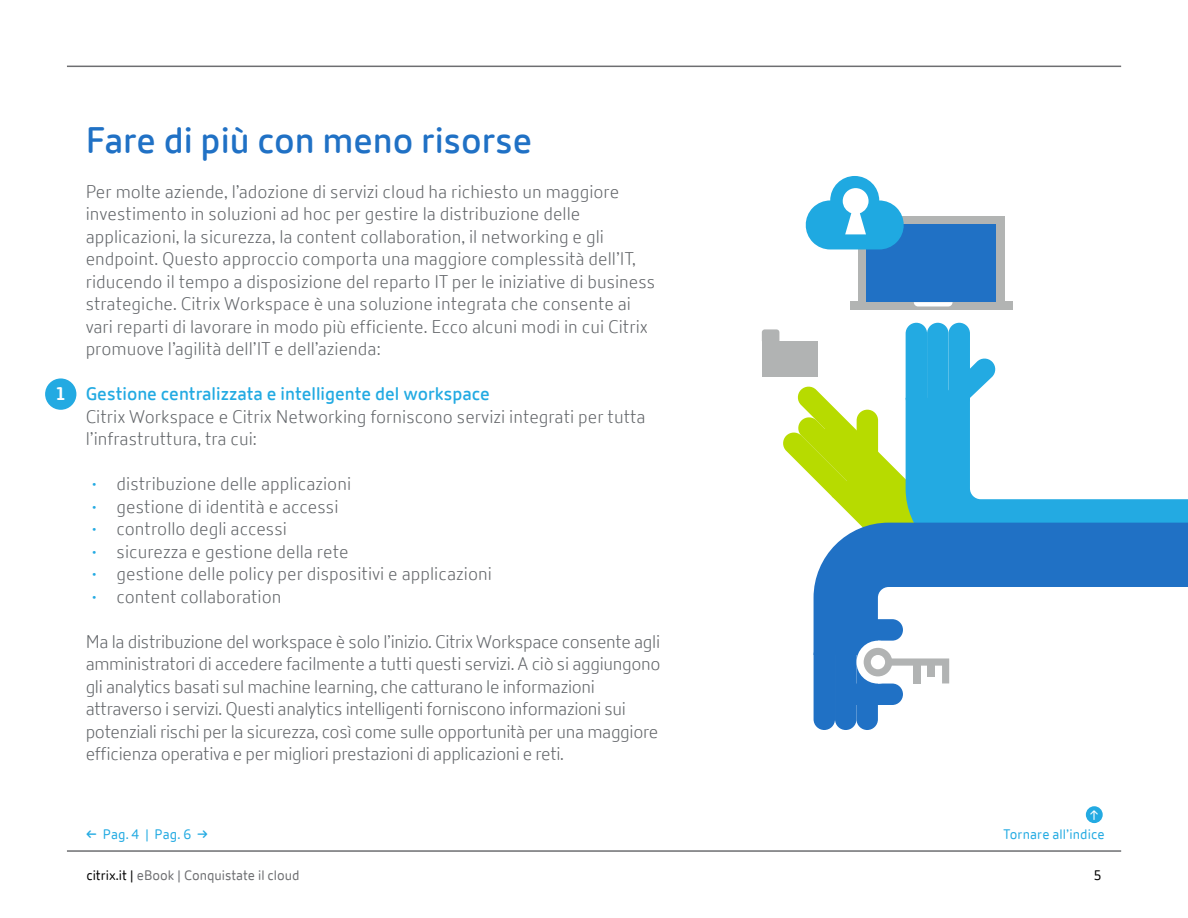
<style>
.page{position:relative;width:1188px;height:918px;background:#fff}
.page>*{position:absolute;margin:0;border:0;box-sizing:border-box;transform-origin:0 0}
.t1{font:600 36px "Citrix New Sans";color:#2071c5}
.t2{font:300 18px/22.5px "Citrix New Sans";color:#63666a}
.t3{font:300 18px/22.5px "Citrix New Sans";letter-spacing:-.02em;color:#63666a}
.t4{font:600 18px "Citrix New Sans";color:#23aae2}
.t5{font:700 18px "Citrix New Sans";color:#fff}
.t6{font:13.5px "Citrix New Sans";color:#6d6e71}
.BodyText_-_70k_-_9_1{font:13.5px "Citrix New Sans";letter-spacing:.01em;color:#23aae2}
.t7{font:13.5px "Citrix New Sans";color:#000}
.t8{font:13.5px "Citrix New Sans";color:#fff}
.s1{color:#23aae2}
.s2{font-weight:600}
.s3{color:#000}
</style>
<div class="page">
<hr style="left:67px;top:66px;width:1054px;height:1px;background:#6d6e71">
<hr style="left:67px;top:851px;width:1054px;height:1px;background:#6d6e71">
<svg style="left:996px;top:499px;width:192px;height:24px;background:#24a9e1"></svg>
<svg style="left:814px;top:523px;width:374px;height:128px"></svg>
<div style="left:814px;top:644px;width:21px;height:86px;background:#2071c5;border-radius:11px"></div>
<div style="left:835px;top:644px;width:21px;height:86px;background:#2071c5;border-radius:11px"></div>
<div style="left:856px;top:644px;width:22px;height:86px;background:#2071c5;border-radius:11px"></div>
<div style="left:839px;top:684px;width:64px;height:21px;background:#2071c5;border-radius:11px"></div>
<div style="left:839px;top:619px;width:64px;height:22px;background:#2071c5;border-radius:11px"></div>
<div style="left:857px;top:641px;width:42px;height:43px;background:#fff;border-radius:50%"></div>
<svg style="left:864px;top:648px;width:85px;height:35px"></svg>
<div style="left:928px;top:662px;width:7px;height:14px;background:#b1b3b3"></div>
<div style="left:913px;top:662px;width:8px;height:22px;background:#b1b3b3"></div>
<div style="left:858px;top:216px;width:147px;height:88px;background:#b2b4b3"></div>
<div style="left:850px;top:301px;width:162px;height:9px;background:#b2b4b3"></div>
<div style="left:867px;top:225px;width:129px;height:77px;background:#2071c5"></div>
<svg style="left:914px;top:302px;width:39px;height:4px"></svg>
<svg style="left:762px;top:323px;width:234px;height:243px"></svg>
<svg style="left:805px;top:176px;width:101px;height:73px"></svg>
<div style="left:1086px;top:806px;width:17px;height:17px;background:#23aae2;border-radius:50%"></div>
<div style="left:45px;top:378px;width:31px;height:32px;background:#23aae2;border-radius:50%"></div>
<p class="t5" style="left:56px;top:383px;width:12px">1</p>
<p class="t1" style="left:86px;top:120px;width:448px">Fare di più con meno risorse</p>
<p class="t2" style="left:86px;top:181px;width:571px">Per molte aziende, l’adozione di servizi cloud ha richiesto un maggiore investimento in soluzioni ad hoc per gestire la distribuzione delle applicazioni, la sicurezza, la content collaboration, il networking e gli endpoint. Questo approccio comporta una maggiore complessità dell’IT, riducendo il tempo a disposizione del reparto IT per le iniziative di business strategiche. Citrix Workspace è una soluzione integrata che consente ai vari reparti di lavorare in modo più efficiente. Ecco alcuni modi in cui Citrix promuove l’agilità dell’IT e dell’azienda:</p>
<p class="t4" style="left:86px;top:384px;width:406px">Gestione centralizzata e intelligente del workspace</p>
<p class="t2" style="left:86px;top:406px;width:562px">Citrix Workspace e Citrix Networking forniscono servizi integrati per tutta l’infrastruttura, tra cui:</p>
<p class="t2" style="left:92px;top:473px;width:260px"><span class="s1">•</span> distribuzione delle applicazioni</p>
<p class="t2" style="left:92px;top:496px;width:248px"><span class="s1">•</span> gestione di identità e accessi</p>
<p class="t2" style="left:92px;top:518px;width:196px"><span class="s1">•</span> controllo degli accessi</p>
<p class="t2" style="left:92px;top:541px;width:258px"><span class="s1">•</span> sicurezza e gestione della rete</p>
<p class="t2" style="left:92px;top:563px;width:401px"><span class="s1">•</span> gestione delle policy per dispositivi e applicazioni</p>
<p class="t2" style="left:92px;top:586px;width:191px"><span class="s1">•</span> content collaboration</p>
<p class="t3" style="left:86px;top:631px;width:576px">Ma la distribuzione del workspace è solo l’inizio. Citrix Workspace consente agli amministratori di accedere facilmente a tutti questi servizi. A ciò si aggiungono gli analytics basati sul machine learning, che catturano le informazioni attraverso i servizi. Questi analytics intelligenti forniscono informazioni sui potenziali rischi per la sicurezza, così come sulle opportunità per una maggiore efficienza operativa e per migliori prestazioni di applicazioni e reti.</p>
<p class="t8" style="left:1090px;top:808px;width:10px">↑</p>
<p class="BodyText_-_70k_-_9_1" style="left:86px;top:826px;width:124px"><span class="s2">←</span> Pag. 4 | Pag. 6 <span class="s2">→</span></p>
<p class="BodyText_-_70k_-_9_1" style="left:1004px;top:827px;width:103px">Tornare all’indice</p>
<p class="t6" style="left:86px;top:868px;width:215px"><span class="s3">citrix.it |</span> eBook | Conquistate il cloud</p>
<p class="t7" style="left:1094px;top:868px;width:9px">5</p>
</div>
